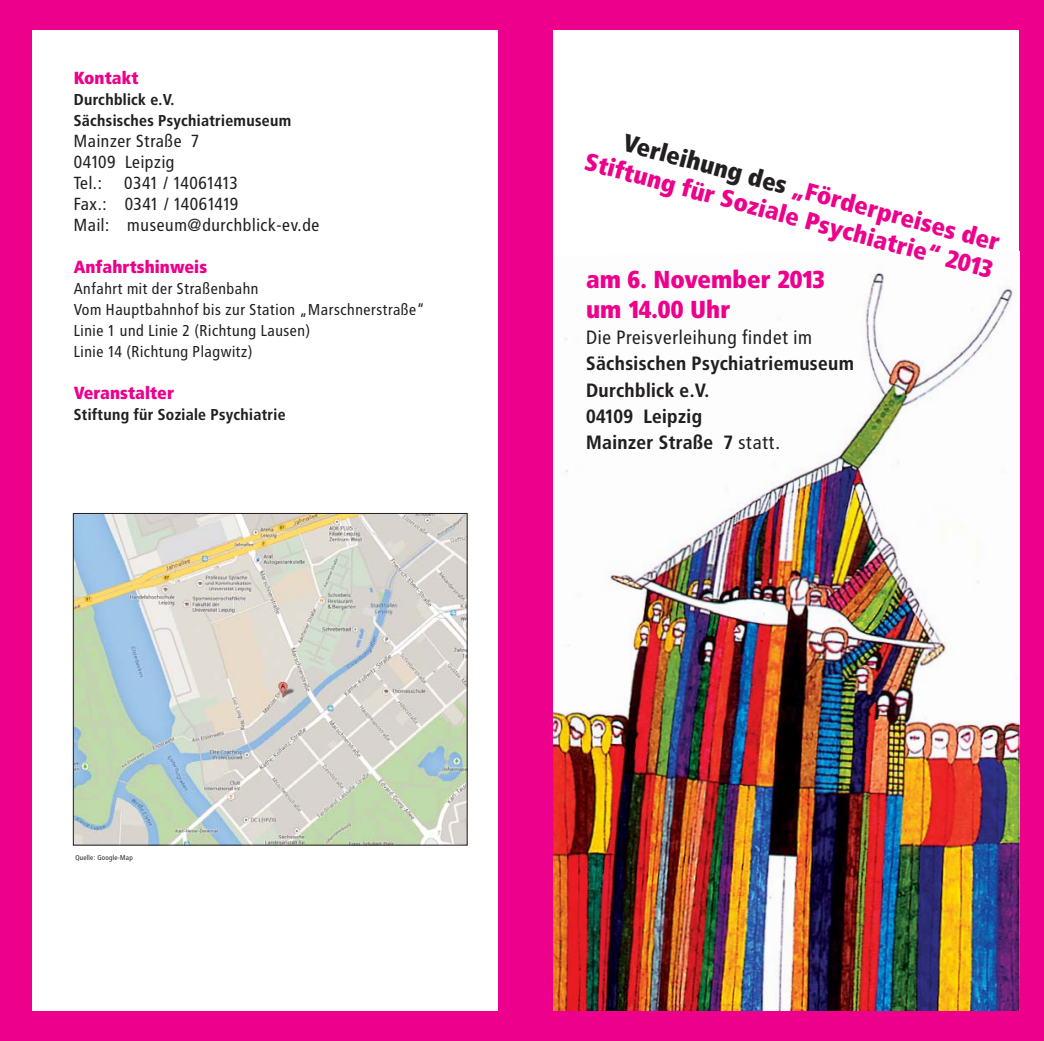
<style>
.page{position:relative;width:1044px;height:1041px;background:#fff}
.page>*{position:absolute;margin:0;border:0;box-sizing:border-box;transform-origin:0 0}
.t1{font:900 24.5px/28px "Transit";color:#ec008c;text-align:right}
.t2{font:700 19.25px/26.2px "Transit";color:#231f20}
.t3{font:19.25px "Transit";color:#231f20}
.t4{font:17.5px/21px "Transit";color:#231f20}
.t5{font:900 17.5px "Transit";color:#ec008c}
.t6{font:15.75px/21px "Transit";color:#231f20}
.t7{font:700 15.75px/21px "Transit";color:#231f20}
.t8{font:7px "Transit";color:#231f20}
.s1{color:#231f20}
.s2{font-weight:400}
</style>
<div class="page">
<div style="left:524px;top:0;width:519px;height:1041px;background:#ec008c"></div>
<div style="left:553px;top:30px;width:466px;height:980px;background:#fff"></div>
<img style="left:553px;top:273px;width:466px;height:737px">
<div style="left:0;top:0;width:524px;height:1041px;background:#ec008c"></div>
<div style="left:33px;top:30px;width:465px;height:980px;background:#fff"></div>
<img style="left:75px;top:515px;width:390px;height:328px">
<div style="left:73px;top:513px;width:394px;height:332px;border:1px solid #231f20"></div>
<p class="t5" style="left:74px;top:72px;width:66px">Kontakt</p>
<p class="t7" style="left:74px;top:90px;width:219px">Durchblick e.V.<br>Sächsisches Psychiatriemuseum</p>
<p class="t4" style="left:74px;top:132px;width:248px">Mainzer Straße 7<br>04109 Leipzig<br>Tel.: 0341 / 14061413<br>Fax.: 0341 / 14061419<br>Mail: museum@durchblick-ev.de</p>
<p class="t5" style="left:74px;top:261px;width:135px">Anfahrtshinweis</p>
<p class="t6" style="left:74px;top:280px;width:353px">Anfahrt mit der Straßenbahn<br>Vom Hauptbahnhof bis zur Station „Marschnerstraße“ Linie 1 und Linie 2 (Richtung Lausen)<br>Linie 14 (Richtung Plagwitz)</p>
<p class="t5" style="left:74px;top:387px;width:102px">Veranstalter</p>
<p class="t7" style="left:74px;top:405px;width:214px">Stiftung für Soziale Psychiatrie</p>
<h1 class="t1" style="left:595px;top:122px;width:423px;rotate:15deg"><span class="s1">Verleihung des</span> „Förderpreises der<br>Stiftung für Soziale Psychiatrie“ 2013</h1>
<h1 class="t1" style="left:586px;top:267px;width:240px;line-height:29.4px;text-align:left">am 6. November 2013 um 14.00 Uhr</h1>
<p class="t3" style="left:586px;top:330px;width:228px">Die Preisverleihung findet im</p>
<p class="t2" style="left:586px;top:351px;width:270px">Sächsischen Psychiatriemuseum<br>Durchblick e.V.<br>04109 Leipzig<br>Mainzer Straße 7 <span class="s2">statt.</span></p>
<p class="t8" style="left:75px;top:854px;width:59px">Quelle: Google-Map</p>
</div>
